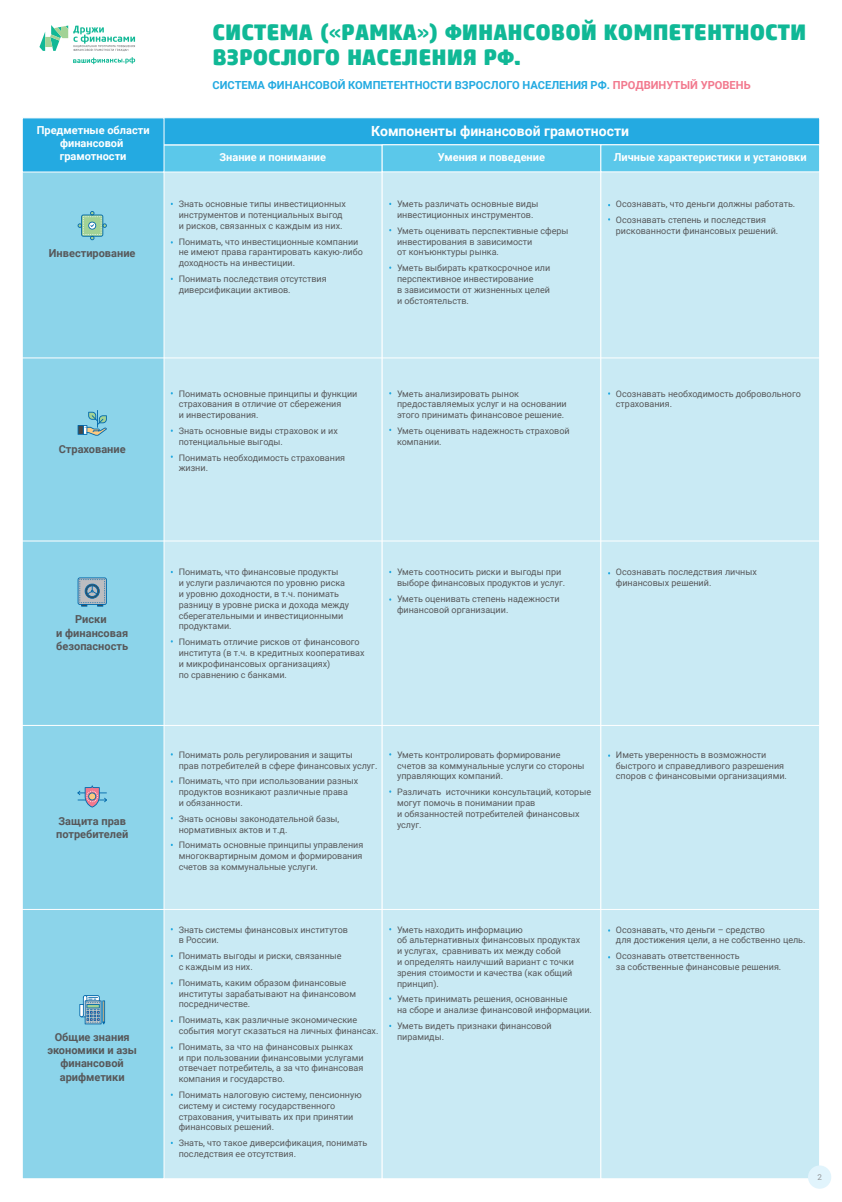
<style>
.page{position:relative;width:842px;height:1202px;background:#fff}
.page>*{position:absolute;margin:0;border:0;box-sizing:border-box;transform-origin:0 0}
.t1{font:800 22px/25.2px "Core Sans M85";color:#10b896}
.t2{font:700 14px "Roboto";color:#fff}
.t3{font:700 11.1px "Roboto";color:#24aae1}
.t4{font:700 11px/13.2px "Roboto";color:#57585a;text-align:center}
.t5{font:700 11px/13.2px "Roboto";color:#fff;text-align:center}
.t6{font:9px/10.8px "Roboto";color:#57585a}
.t7{font:8px "Roboto";color:#939598}
.s1{color:#f2798e}
</style>
<div class="page">
<div style="left:163px;top:160px;width:220px;height:1019px;background:#c9eaf4;border:1px solid #fff"></div>
<div style="left:382px;top:160px;width:219px;height:1019px;background:#c9eaf4;border:1px solid #fff"></div>
<div style="left:600px;top:160px;width:220px;height:1019px;background:#c9eaf4;border:1px solid #fff"></div>
<div style="left:22px;top:155px;width:143px;height:1024px;background:#8cd4ea;border:1px solid #fff"></div>
<div style="left:808px;top:1165px;width:23px;height:24px;background:#e1f4fc;border-radius:50%"></div>
<svg style="left:39px;top:25px;width:96px;height:26px"></svg>
<svg style="left:73px;top:57px;width:62px;height:7px"></svg>
<div style="left:163px;top:144px;width:220px;height:28px;background:#5bc8ea"></div>
<div style="left:163px;top:117px;width:657px;height:28px;background:#24aae1;border:1px solid #fff"></div>
<div style="left:382px;top:144px;width:219px;height:28px;background:#5bc8ea;border:1px solid #fff"></div>
<div style="left:600px;top:144px;width:220px;height:28px;background:#5bc8ea;border:1px solid #fff"></div>
<div style="left:22px;top:117px;width:143px;height:55px;background:#24aae1;border:1px solid #fff"></div>
<svg style="left:78px;top:211px;width:29px;height:29px"></svg>
<hr style="left:14px;top:357px;width:815px;height:1px;background:#fff">
<hr style="left:14px;top:540px;width:815px;height:1px;background:#fff">
<hr style="left:14px;top:725px;width:815px;height:1px;background:#fff">
<hr style="left:14px;top:909px;width:815px;height:1px;background:#fff">
<svg style="left:78px;top:410px;width:29px;height:26px"></svg>
<svg style="left:78px;top:577px;width:29px;height:30px"></svg>
<svg style="left:78px;top:785px;width:29px;height:22px"></svg>
<svg style="left:79px;top:995px;width:26px;height:29px"></svg>
<p class="t5" style="left:37px;top:123px;width:114px">Предметные области финансовой грамотности</p>
<p class="t4" style="left:49px;top:246px;width:88px">Инвестирование</p>
<h1 class="t1" style="left:212px;top:20px;width:595px">СИСТЕМА («РАМКА») ФИНАНСОВОЙ КОМПЕТЕНТНОСТИ<br>ВЗРОСЛОГО НАСЕЛЕНИЯ РФ.</h1>
<p class="t3" style="left:212px;top:77px;width:540px">СИСТЕМА ФИНАНСОВОЙ КОМПЕТЕНТНОСТИ ВЗРОСЛОГО НАСЕЛЕНИЯ РФ. <span class="s1">ПРОДВИНУТЫЙ УРОВЕНЬ</span></p>
<h2 class="t2" style="left:371px;top:121px;width:259px">Компоненты финансовой грамотности</h2>
<p class="t5" style="left:219px;top:150px;width:108px">Знание и понимание</p>
<p class="t5" style="left:438px;top:150px;width:109px">Умения и поведение</p>
<p class="t5" style="left:614px;top:150px;width:194px">Личные характеристики и установки</p>
<p class="t6" style="left:179px;top:198px;width:169px">Знать основные типы инвестиционных инструментов и потенциальных выгод и рисков, связанных с каждым из них.</p>
<p class="t6" style="left:179px;top:236px;width:186px">Понимать, что инвестиционные компании не имеют права гарантировать какую-либо доходность на инвестиции.</p>
<p class="t6" style="left:179px;top:273px;width:150px">Понимать последствия отсутствия диверсификации активов.</p>
<p class="t6" style="left:397px;top:198px;width:143px">Уметь различать основные виды инвестиционных инструментов.</p>
<p class="t6" style="left:397px;top:225px;width:173px">Уметь оценивать перспективные сферы инвестирования в зависимости<br>от конъюнктуры рынка.</p>
<p class="t6" style="left:397px;top:262px;width:155px">Уметь выбирать краткосрочное или перспективное инвестирование<br>в зависимости от жизненных целей и обстоятельств.</p>
<p class="t6" style="left:616px;top:196px;width:181px;line-height:15.8px">Осознавать, что деньги должны работать.<br>Осознавать степень и последствия</p>
<p class="t6" style="left:616px;top:225px;width:164px">рискованности финансовых решений.</p>
<p class="t4" style="left:59px;top:442px;width:69px">Страхование</p>
<p class="t6" style="left:179px;top:388px;width:180px">Понимать основные принципы и функции страхования в отличие от сбережения<br>и инвестирования.</p>
<p class="t6" style="left:179px;top:425px;width:161px">Знать основные виды страховок и их потенциальные выгоды.</p>
<p class="t6" style="left:179px;top:452px;width:168px">Понимать необходимость страхования жизни.</p>
<p class="t6" style="left:397px;top:388px;width:171px">Уметь анализировать рынок предоставляемых услуг и на основании этого принимать финансовое решение.</p>
<p class="t6" style="left:397px;top:425px;width:174px">Уметь оценивать надежность страховой компании.</p>
<p class="t6" style="left:616px;top:388px;width:186px">Осознавать необходимость добровольного страхования.</p>
<p class="t4" style="left:56px;top:613px;width:73px">Риски<br>и финансовая безопасность</p>
<p class="t4" style="left:56px;top:814px;width:74px;text-align:left">Защита прав потребителей</p>
<p class="t4" style="left:47px;top:1030px;width:91px">Общие знания экономики и азы финансовой арифметики</p>
<p class="t6" style="left:179px;top:566px;width:172px">Понимать, что финансовые продукты<br>и услуги различаются по уровню риска и уровню доходности, в т.ч. понимать разницу в уровне риска и дохода между сберегательными и инвестиционными продуктами.</p>
<p class="t6" style="left:179px;top:636px;width:187px">Понимать отличие рисков от финансового института (в т.ч. в кредитных кооперативах и микрофинансовых организациях)<br>по сравнению с банками.</p>
<p class="t6" style="left:397px;top:566px;width:170px">Уметь соотносить риски и выгоды при выборе финансовых продуктов и услуг.</p>
<p class="t6" style="left:397px;top:593px;width:164px">Уметь оценивать степень надежности финансовой организации.</p>
<p class="t6" style="left:616px;top:566px;width:143px">Осознавать последствия личных финансовых решений.</p>
<p class="t6" style="left:179px;top:749px;width:200px">Понимать роль регулирования и защиты<br>прав потребителей в сфере финансовых услуг.</p>
<p class="t6" style="left:179px;top:775px;width:181px">Понимать, что при использовании разных продуктов возникают различные права<br>и обязанности.</p>
<p class="t6" style="left:179px;top:813px;width:162px">Знать основы законодательной базы, нормативных актов и т.д.</p>
<p class="t6" style="left:179px;top:839px;width:186px;text-align:justify">Понимать основные принципы управления многоквартирным домом и формирования счетов за коммунальные услуги.</p>
<p class="t6" style="left:397px;top:749px;width:189px">Уметь контролировать формирование счетов за коммунальные услуги со стороны управляющих компаний.</p>
<p class="t6" style="left:397px;top:786px;width:196px">Различать источники консультаций, которые могут помочь в понимании прав<br>и обязанностей потребителей финансовых услуг.</p>
<p class="t6" style="left:179px;top:924px;width:171px">Знать системы финансовых институтов в России.</p>
<p class="t6" style="left:179px;top:950px;width:164px">Понимать выгоды и риски, связанные с каждым из них.</p>
<p class="t6" style="left:179px;top:977px;width:179px">Понимать, каким образом финансовые институты зарабатывают на финансовом посредничестве.</p>
<p class="t6" style="left:179px;top:1014px;width:201px">Понимать, как различные экономические события могут сказаться на личных финансах.</p>
<p class="t6" style="left:179px;top:1041px;width:186px">Понимать, за что на финансовых рынках<br>и при пользовании финансовыми услугами отвечает потребитель, а за что финансовая компания и государство.</p>
<p class="t6" style="left:179px;top:1089px;width:185px">Понимать налоговую систему, пенсионную систему и систему государственного страхования, учитывать их при принятии финансовых решений.</p>
<p class="t6" style="left:179px;top:1137px;width:190px">Знать, что такое диверсификация, понимать последствия ее отсутствия.</p>
<p class="t6" style="left:397px;top:924px;width:185px">Уметь находить информацию<br>об альтернативных финансовых продуктах и услугах, сравнивать их между собой<br>и определять наилучший вариант с точки зрения стоимости и качества (как общий принцип).</p>
<p class="t6" style="left:397px;top:993px;width:196px">Уметь принимать решения, основанные<br>на сборе и анализе финансовой информации.</p>
<p class="t6" style="left:397px;top:1020px;width:156px">Уметь видеть признаки финансовой пирамиды.</p>
<p class="t6" style="left:616px;top:749px;width:172px">Иметь уверенность в возможности быстрого и справедливого разрешения споров с финансовыми организациями.</p>
<p class="t6" style="left:616px;top:924px;width:191px">Осознавать, что деньги – средство<br>для достижения цели, а не собственно цель.</p>
<p class="t6" style="left:616px;top:950px;width:167px">Осознавать ответственность<br>за собственные финансовые решения.</p>
<p class="t7" style="left:817px;top:1171px;width:6px">2</p>
</div>
